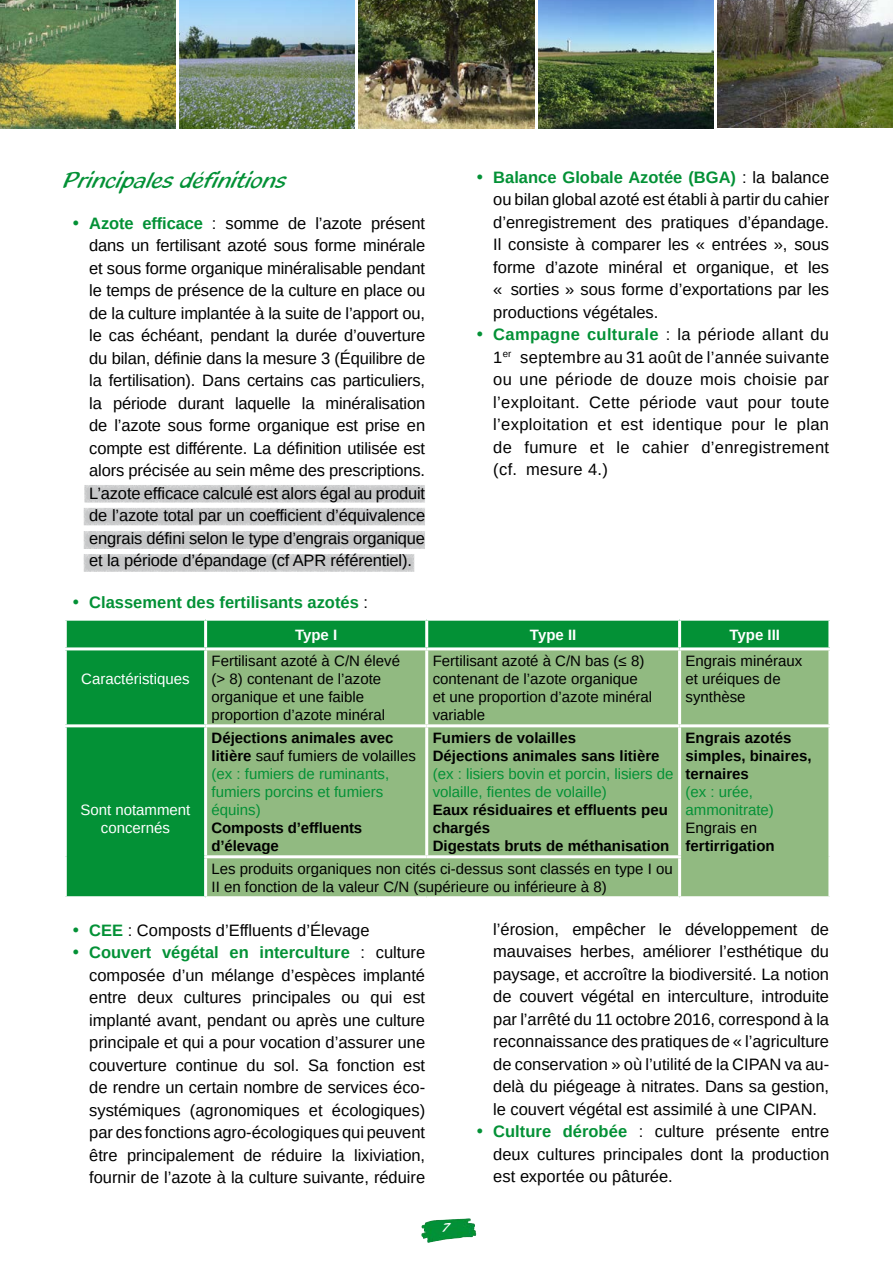
<style>
.page{position:relative;width:893px;height:1263px;background:#fff}
.page>*{position:absolute;margin:0;border:0;box-sizing:border-box;transform-origin:0 0}
.t1{font:24px "Blacklight D";letter-spacing:-.005em;color:#039136}
.t2{font:16.5px/22.5px "Liberation Sans";color:#000;text-align:justify}
.t3{font:700 16.5px "Liberation Sans";color:#039136}
.t4{font:15px/18px "Liberation Sans";color:#000}
.t5{font:15px/18px "Liberation Sans";color:#039136}
.t6{font:700 15px/18px "Liberation Sans";color:#000}
.t7{font:15px/18px "Liberation Sans";color:#fff;text-align:center}
.t8{font:700 15px "Liberation Sans";color:#fff}
.t9{font:13.5px "Blacklight D";color:#fff}
.s1{color:#039136}
.s2{font-weight:700;color:#039136}
.s3{font-weight:400;color:#000}
.s4{font-weight:700;color:#000}
.s5{color:#000}
.s6{font-weight:400}
</style>
<div class="page">
<img style="left:421px;top:1218px;width:55px;height:25px">
<img style="left:359px;top:0;width:175px;height:128px">
<img style="left:0;top:0;width:175px;height:128px">
<img style="left:538px;top:0;width:175px;height:128px">
<img style="left:179px;top:0;width:176px;height:128px">
<img style="left:718px;top:0;width:175px;height:128px">
<div style="left:70px;top:542px;width:358px;height:31px;background:#fff;opacity:.75"></div>
<div style="left:72px;top:472px;width:367px;height:32px;background:#fff;opacity:.75"></div>
<div style="left:70px;top:495px;width:369px;height:32px;background:#fff;opacity:.75"></div>
<div style="left:70px;top:519px;width:369px;height:31px;background:#fff;opacity:.75"></div>
<div style="left:67px;top:621px;width:761px;height:275px;background:#039136"></div>
<div style="left:207px;top:650px;width:621px;height:246px;background:#91ba81"></div>
<hr style="left:204px;top:621px;width:3px;height:26px;background:#fff">
<hr style="left:425px;top:621px;width:3px;height:26px;background:#fff">
<hr style="left:678px;top:621px;width:3px;height:26px;background:#fff">
<hr style="left:64px;top:647px;width:142px;height:3px;background:#fff">
<hr style="left:206px;top:647px;width:221px;height:3px;background:#fff">
<hr style="left:204px;top:650px;width:3px;height:74px;background:#fff">
<hr style="left:427px;top:647px;width:253px;height:3px;background:#fff">
<hr style="left:425px;top:650px;width:3px;height:74px;background:#fff">
<hr style="left:680px;top:647px;width:151px;height:3px;background:#fff">
<hr style="left:678px;top:650px;width:3px;height:74px;background:#fff">
<hr style="left:64px;top:724px;width:142px;height:3px;background:#fff">
<hr style="left:206px;top:724px;width:221px;height:3px;background:#fff">
<hr style="left:204px;top:727px;width:3px;height:128px;background:#fff">
<hr style="left:427px;top:724px;width:253px;height:3px;background:#fff">
<hr style="left:425px;top:727px;width:3px;height:128px;background:#fff">
<hr style="left:680px;top:724px;width:151px;height:3px;background:#fff">
<hr style="left:678px;top:727px;width:3px;height:128px;background:#fff">
<hr style="left:204px;top:855px;width:223px;height:3px;background:#fff">
<hr style="left:204px;top:858px;width:3px;height:38px;background:#fff">
<hr style="left:427px;top:855px;width:254px;height:3px;background:#fff">
<hr style="left:678px;top:858px;width:3px;height:38px;background:#fff">
<p class="t1" style="left:64px;top:166px;width:224px">Principales définitions</p>
<p class="t2" style="left:89px;top:212px;width:337px;text-indent:-17px"><span class="s1">•</span> <span class="s2">Azote efficace</span> : somme de l’azote présent dans un fertilisant azoté sous forme minérale et sous forme organique minéralisable pendant le temps de présence de la culture en place ou de la culture implantée à la suite de l’apport ou, le cas échéant, pendant la durée d’ouverture du bilan, définie dans la mesure 3 (Équilibre de la fertilisation). Dans certains cas particuliers, la période durant laquelle la minéralisation de l’azote sous forme organique est prise en compte est différente. La définition utilisée est alors précisée au sein même des prescriptions.<br>L’azote efficace calculé est alors égal au produit de l’azote total par un coefficient d’équivalence engrais défini selon le type d’engrais organique et la période d’épandage (cf APR référentiel).</p>
<p class="t3" style="left:72px;top:591px;width:297px">• Classement des fertilisants azotés <span class="s3">:</span></p>
<p class="t2" style="left:493px;top:166px;width:337px;text-indent:-17px"><span class="s1">•</span> <span class="s2">Balance Globale Azotée (BGA)</span> : la balance ou bilan global azoté est établi à partir du cahier d’enregistrement des pratiques d’épandage.<br>Il consiste à comparer les « entrées », sous forme d’azote minéral et organique, et les « sorties » sous forme d’exportations par les productions végétales.</p>
<p class="t2" style="left:493px;top:323px;width:337px;text-indent:-17px"><span class="s1">•</span> <span class="s2">Campagne culturale</span> : la période allant du 1<sup>er</sup> septembre au 31 août de l’année suivante ou une période de douze mois choisie par l’exploitant. Cette période vaut pour toute l’exploitation et est identique pour le plan de fumure et le cahier d’enregistrement (cf. mesure 4.)</p>
<p class="t7" style="left:81px;top:670px;width:110px">Caractéristiques</p>
<p class="t7" style="left:80px;top:801px;width:112px">Sont notamment concernés</p>
<p class="t8" style="left:295px;top:624px;width:44px">Type I</p>
<p class="t8" style="left:530px;top:624px;width:48px">Type II</p>
<p class="t8" style="left:729px;top:624px;width:52px">Type III</p>
<p class="t4" style="left:212px;top:652px;width:190px">Fertilisant azoté à C/N élevé (&gt; 8) contenant de l’azote organique et une faible proportion d’azote minéral</p>
<p class="t4" style="left:433px;top:652px;width:221px">Fertilisant azoté à C/N bas (≤ 8) contenant de l’azote organique et une proportion d’azote minéral variable</p>
<p class="t4" style="left:686px;top:652px;width:118px">Engrais minéraux et uréiques de synthèse</p>
<p class="t5" style="left:212px;top:729px;width:206px"><span class="s4">Déjections animales avec litière</span> <span class="s5">sauf fumiers de volailles </span>(ex : fumiers de ruminants, fumiers porcins et fumiers équins)</p>
<p class="t6" style="left:212px;top:819px;width:152px">Composts d’effluents d’élevage</p>
<p class="t6" style="left:433px;top:729px;width:145px">Fumiers de volailles</p>
<p class="t5" style="left:433px;top:747px;width:242px"><span class="s4">Déjections animales sans litière </span>(ex : lisiers bovin et porcin, lisiers de volaille, fientes de volaille)</p>
<p class="t6" style="left:433px;top:801px;width:237px">Eaux résiduaires et effluents peu chargés</p>
<p class="t6" style="left:433px;top:837px;width:238px">Digestats bruts de méthanisation</p>
<p class="t4" style="left:212px;top:860px;width:463px">Les produits organiques non cités ci-dessus sont classés en type I ou<br>II en fonction de la valeur C/N (supérieure ou inférieure à 8)</p>
<p class="t6" style="left:686px;top:729px;width:127px">Engrais azotés simples, binaires, ternaires</p>
<p class="t5" style="left:686px;top:783px;width:90px">(ex : urée, ammonitrate)</p>
<p class="t6" style="left:686px;top:819px;width:91px"><span class="s6">Engrais en </span>fertirrigation</p>
<p class="t2" style="left:72px;top:919px;width:299px"><span class="s1">•</span> <span class="s2">CEE</span> : Composts d’Effluents d’Élevage</p>
<p class="t2" style="left:89px;top:941px;width:337px;text-indent:-17px"><span class="s1">•</span> <span class="s2">Couvert végétal en interculture</span> : culture composée d’un mélange d’espèces implanté entre deux cultures principales ou qui est implanté avant, pendant ou après une culture principale et qui a pour vocation d’assurer une couverture continue du sol. Sa fonction est de rendre un certain nombre de services éco&shy;systémiques (agronomiques et écologiques) par des fonctions agro-écologiques qui peuvent être principalement de réduire la lixiviation, fournir de l’azote à la culture suivante, réduire</p>
<p class="t9" style="left:442px;top:1219px;width:10px">7</p>
<p class="t2" style="left:493px;top:918px;width:337px">l’érosion, empêcher le développement de mauvaises herbes, améliorer l’esthétique du paysage, et accroître la biodiversité. La notion de couvert végétal en interculture, introduite par l’arrêté du 11 octobre 2016, correspond à la reconnaissance des pratiques de « l’agriculture de conservation » où l’utilité de la CIPAN va au&shy;delà du piégeage à nitrates. Dans sa gestion, le couvert végétal est assimilé à une CIPAN.</p>
<p class="t2" style="left:493px;top:1120px;width:337px;text-indent:-17px"><span class="s1">•</span> <span class="s2">Culture dérobée</span> : culture présente entre deux cultures principales dont la production est exportée ou pâturée.</p>
</div>
